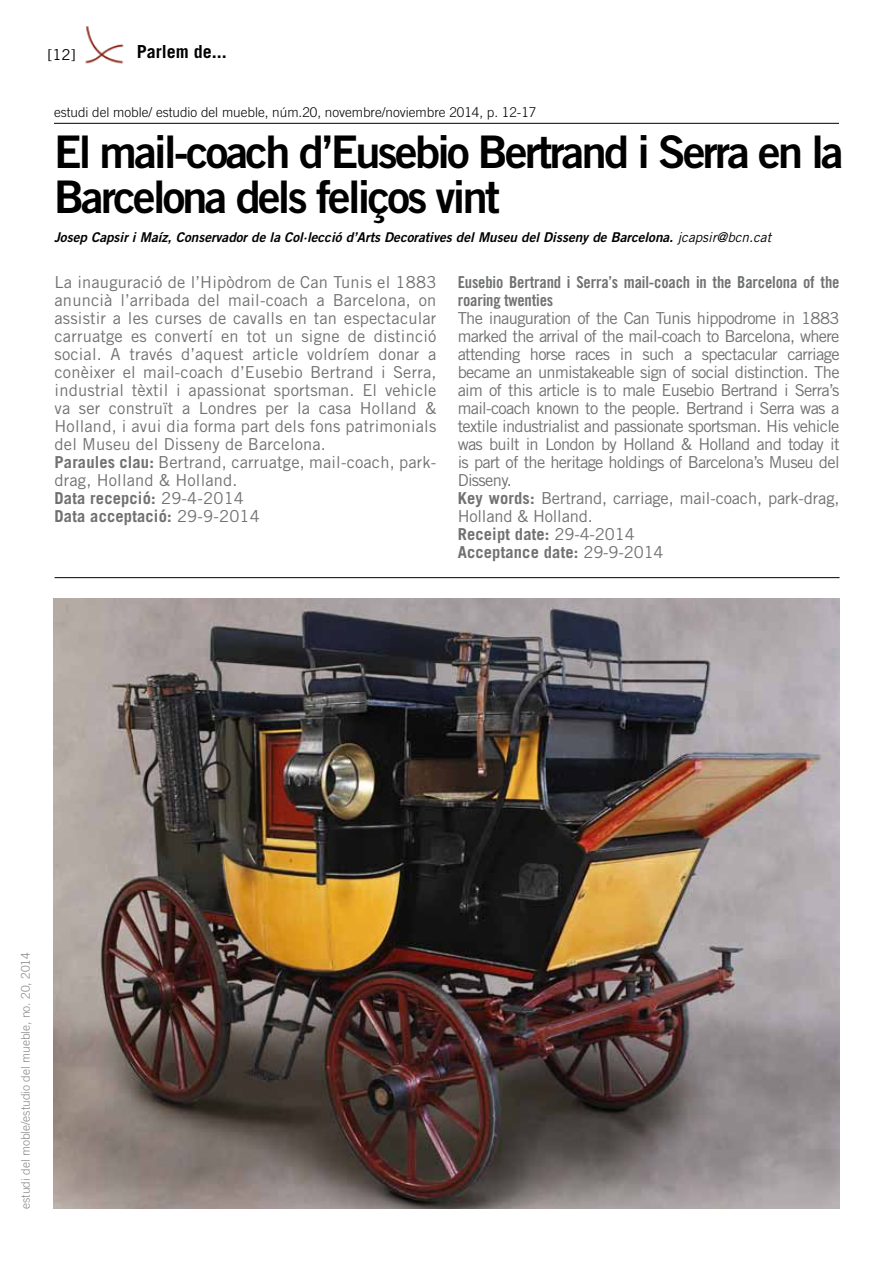
<style>
.page{position:relative;width:893px;height:1263px;background:#fff}
.page>*{position:absolute;margin:0;border:0;box-sizing:border-box;transform-origin:0 0}
.t1{font:45px/45px "Trade Gothic Bold Two";letter-spacing:-.06em;color:#000}
.t2{font:700 18px "Trade Gothic";color:#000}
.t3{font:16.5px/18px "Trade Gothic";letter-spacing:-.04em;color:#707172}
.t4{font:16.5px/18px "Trade Gothic";letter-spacing:.01em;color:#707172}
.t5{font:16.5px/18px "Trade Gothic Bold Cond Twenty";letter-spacing:-.01em;color:#707172}
.t6{font:15px "Trade Gothic";color:#000}
.t7{font:italic 13.5px "Trade Gothic Bold Two";color:#000}
.t8{font:300 13.5px "Trade Gothic";color:#000}
.t9{font:300 12px "Trade Gothic";color:#87888a}
.s1{font-family:"Trade Gothic"}
.s2{font-weight:700}
</style>
<div class="page">
<img style="left:85px;top:26px;width:39px;height:38px">
<hr style="left:54px;top:123px;width:785px;height:1px;background:#000">
<hr style="left:55px;top:577px;width:784px;height:1px;background:#000">
<img style="left:54px;top:598px;width:785px;height:611px">
<p class="t6" style="left:47px;top:46px;width:30px">[12]</p>
<p class="t2" style="left:137px;top:41px;width:92px">Parlem de...</p>
<p class="t8" style="left:54px;top:104px;width:484px">estudi del moble/ estudio del mueble, núm.20, novembre/noviembre 2014, p. 12-17</p>
<h1 class="t1" style="left:54px;top:129px;width:791px">El mail-coach d’Eusebio Bertrand i Serra en la<br>Barcelona dels feliços vint</h1>
<p class="t7" style="left:54px;top:228px;width:719px">Josep Capsir i Maíz, Conservador de la Col·lecció d’Arts Decoratives del Museu del Disseny de Barcelona. <span class="s1">jcapsir@bcn.cat</span></p>
<p class="t4" style="left:55px;top:273px;width:383px">La inauguració de l’Hipòdrom de Can Tunis el 1883 anuncià l’arribada del mail-coach a Barcelona, on assistir a les curses de cavalls en tan espectacular carruatge es convertí en tot un signe de distinció social. A través d’aquest article voldríem donar a conèixer el mail-coach d’Eusebio Bertrand i Serra, industrial tèxtil i apassionat sportsman. El vehicle va ser construït a Londres per la casa Holland &amp; Holland, i avui dia forma part dels fons patrimonials del Museu del Disseny de Barcelona.<br><span class="s2">Paraules clau:</span> Bertrand, carruatge, mail-coach, park&shy;drag, Holland &amp; Holland.<br><span class="s2">Data recepció:</span> 29-4-2014<br><span class="s2">Data acceptació:</span> 29-9-2014</p>
<p class="t5" style="left:458px;top:273px;width:383px">Eusebio Bertrand i Serra’s mail-coach in the Barcelona of the roaring twenties</p>
<p class="t3" style="left:458px;top:309px;width:383px">The inauguration of the Can Tunis hippodrome in 1883 marked the arrival of the mail-coach to Barcelona, where attending horse races in such a spectacular carriage became an unmistakeable sign of social distinction. The aim of this article is to male Eusebio Bertrand i Serra’s mail-coach known to the people. Bertrand i Serra was a textile industrialist and passionate sportsman. His vehicle was built in London by Holland &amp; Holland and today it is part of the heritage holdings of Barcelona’s Museu del Disseny.<br><span class="s2">Key words:</span> Bertrand, carriage, mail-coach, park-drag, Holland &amp; Holland.<br><span class="s2">Receipt date:</span> 29-4-2014<br><span class="s2">Acceptance date:</span> 29-9-2014</p>
<p class="t9" style="left:18px;top:1209px;width:258px;rotate:-90deg">estudi del moble/estudio del mueble, no. 20, 2014</p>
</div>
